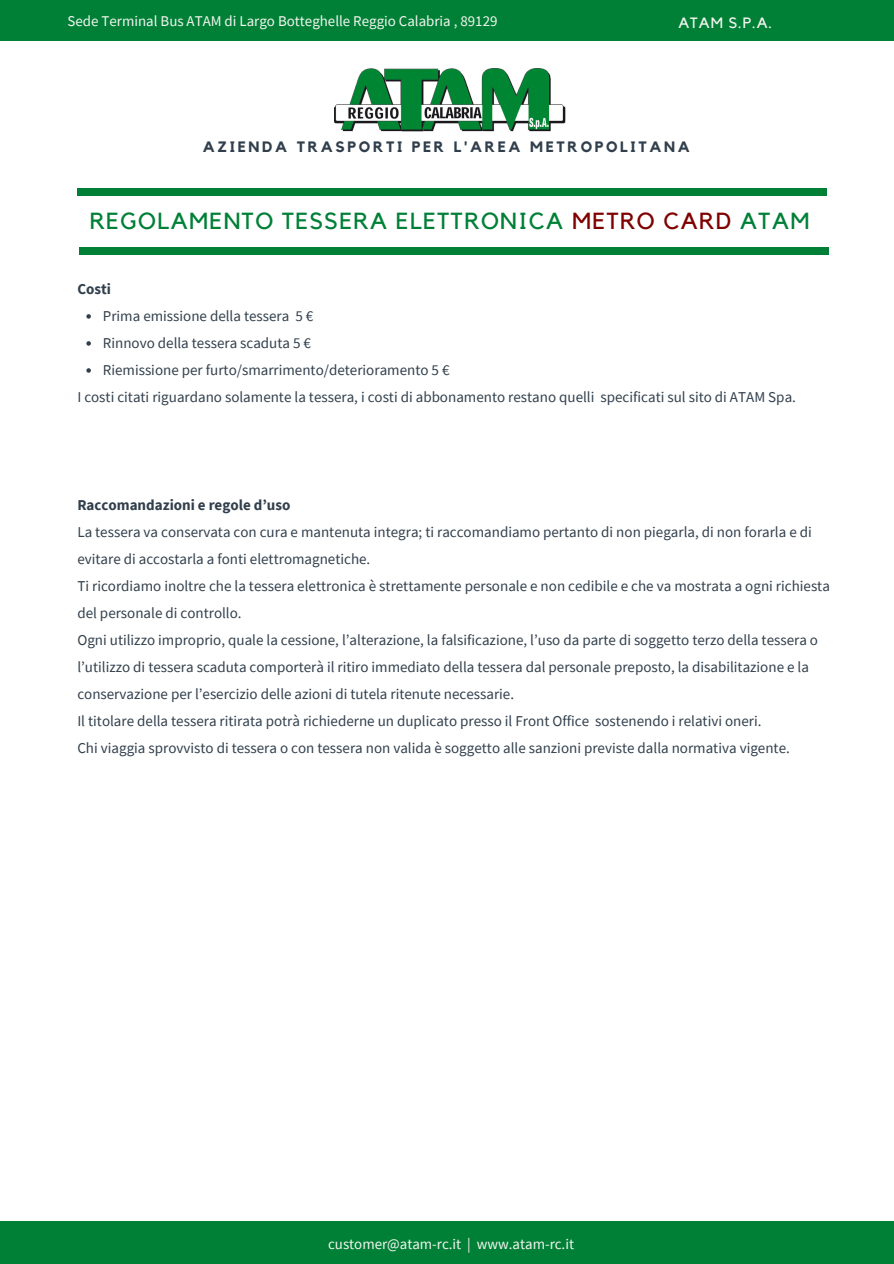
<style>
.page{position:relative;width:894px;height:1264px;background:#fff}
.page>*{position:absolute;margin:0;border:0;box-sizing:border-box;transform-origin:0 0}
.t1{font:23.25px "Kollektif";letter-spacing:.06em;color:#008037}
.t2{font:15px/27px "Source Sans Pro";color:#313f4c}
.t3{font:700 15px "Kollektif";letter-spacing:.18em;color:#313f4c}
.t4{font:700 15px "Source Sans Pro";color:#313f4c}
.t5{font:14.85px "Source Sans Pro";color:#f4f5ef}
.t6{font:14.85px "Kollektif";color:#f4f5ef}
.s1{color:#800000}
</style>
<div class="page">
<div style="left:0;top:0;width:893px;height:40px;background:#008037"></div>
<div style="left:77px;top:188px;width:749px;height:7px;background:#008037"></div>
<div style="left:79px;top:247px;width:749px;height:7px;background:#008037"></div>
<div style="left:0;top:1221px;width:893px;height:42px;background:#008037"></div>
<img style="left:334px;top:69px;width:231px;height:63px">
<svg style="left:86px;top:314px;width:5px;height:5px"></svg>
<svg style="left:86px;top:341px;width:5px;height:5px"></svg>
<svg style="left:86px;top:368px;width:5px;height:5px"></svg>
<p class="t5" style="left:68px;top:12px;width:431px">Sede Terminal Bus ATAM di Largo Botteghelle Reggio Calabria , 89129</p>
<p class="t6" style="left:678px;top:16px;width:95px">ATAM S.P.A.</p>
<p class="t3" style="left:203px;top:140px;width:488px">AZIENDA TRASPORTI PER L'AREA METROPOLITANA</p>
<h1 class="t1" style="left:90px;top:210px;width:721px">REGOLAMENTO TESSERA ELETTRONICA <span class="s1">METRO CARD</span> ATAM</h1>
<p class="t4" style="left:77px;top:279px;width:35px">Costi</p>
<p class="t2" style="left:103px;top:302px;width:348px">Prima emissione della tessera 5 €<br>Rinnovo della tessera scaduta 5 €<br>Riemissione per furto/smarrimento/deterioramento 5 €</p>
<p class="t2" style="left:77px;top:383px;width:719px">I costi citati riguardano solamente la tessera, i costi di abbonamento restano quelli specificati sul sito di ATAM Spa.</p>
<p class="t4" style="left:77px;top:495px;width:214px">Raccomandazioni e regole d’uso</p>
<p class="t2" style="left:77px;top:518px;width:753px">La tessera va conservata con cura e mantenuta integra; ti raccomandiamo pertanto di non piegarla, di non forarla e di evitare di accostarla a fonti elettromagnetiche.<br>Ti ricordiamo inoltre che la tessera elettronica è strettamente personale e non cedibile e che va mostrata a ogni richiesta del personale di controllo.<br>Ogni utilizzo improprio, quale la cessione, l’alterazione, la falsificazione, l’uso da parte di soggetto terzo della tessera o l’utilizzo di tessera scaduta comporterà il ritiro immediato della tessera dal personale preposto, la disabilitazione e la conservazione per l’esercizio delle azioni di tutela ritenute necessarie.<br>Il titolare della tessera ritirata potrà richiederne un duplicato presso il Front Office sostenendo i relativi oneri.<br>Chi viaggia sprovvisto di tessera o con tessera non valida è soggetto alle sanzioni previste dalla normativa vigente.</p>
<p class="t5" style="left:328px;top:1234px;width:247px">customer@atam-rc.it | www.atam-rc.it</p>
</div>
